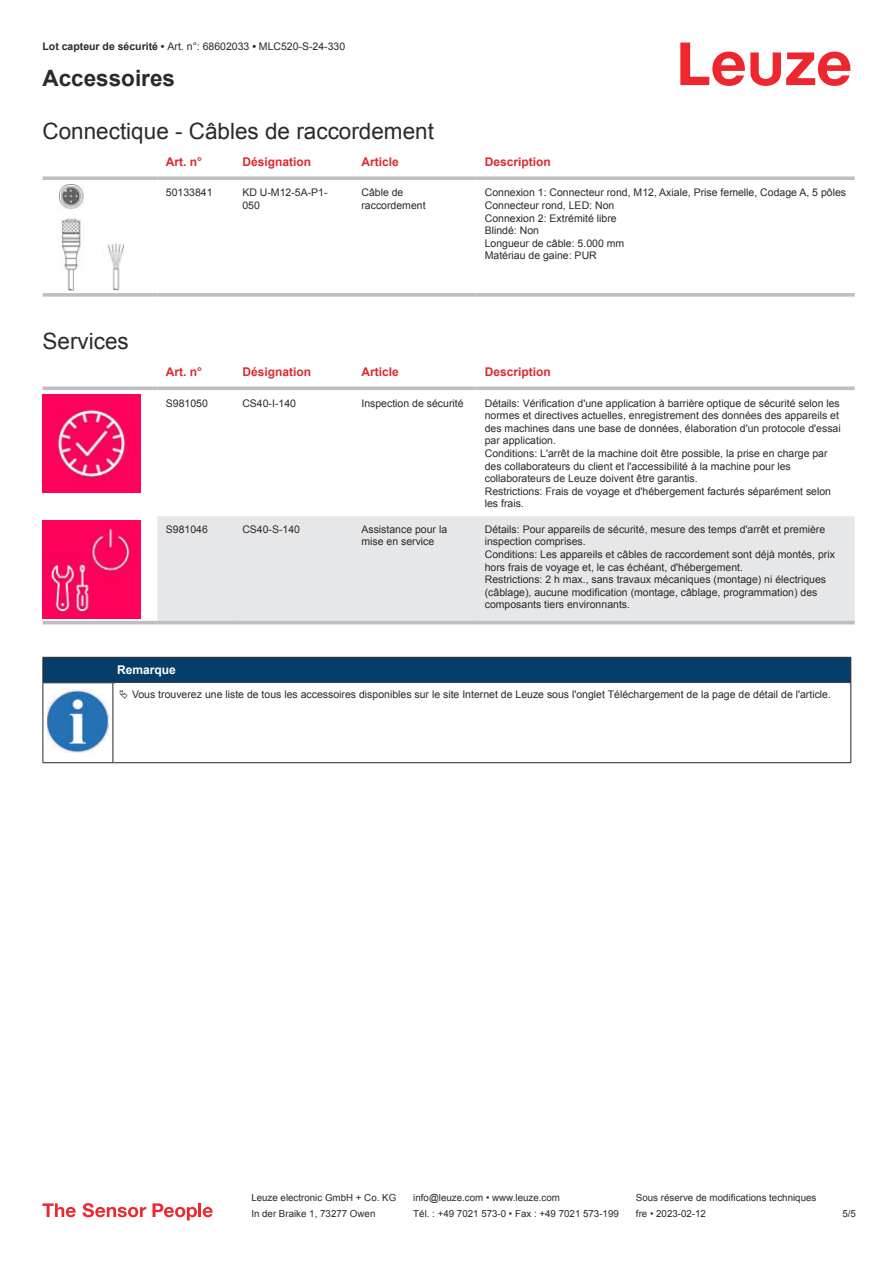
<style>
.page{position:relative;width:893px;height:1263px;background:#fff}
.page>*{position:absolute;margin:0;border:0;box-sizing:border-box;transform-origin:0 0}
.t1{font:22.5px "Arial";color:#2b292a}
.t2{font:700 22.5px "Arial";color:#2b292a}
.t3{font:700 12px "Arial";color:#db2a30}
.t4{font:700 12px "Arial";color:#fff}
.t5{font:10.5px/12.6px "Arial";color:#2b292a}
.t6{font:9.75px "Arial";color:#2b292a}
.s1{font-weight:700}
</style>
<div class="page">
<svg style="left:680px;top:43px;width:170px;height:43px"></svg>
<svg style="left:43px;top:176px;width:114px;height:4px"></svg>
<svg style="left:157px;top:176px;width:77px;height:4px"></svg>
<svg style="left:234px;top:176px;width:119px;height:4px"></svg>
<svg style="left:353px;top:176px;width:123px;height:4px"></svg>
<svg style="left:476px;top:176px;width:379px;height:4px;background:#c4c6c8"></svg>
<svg style="left:43px;top:293px;width:114px;height:4px"></svg>
<svg style="left:157px;top:293px;width:77px;height:4px"></svg>
<svg style="left:234px;top:293px;width:119px;height:4px"></svg>
<svg style="left:353px;top:293px;width:123px;height:4px"></svg>
<svg style="left:476px;top:293px;width:379px;height:4px;background:#c3c5c7"></svg>
<img style="left:59px;top:184px;width:65px;height:107px">
<svg style="left:43px;top:394px;width:812px;height:231px"></svg>
<div style="left:157px;top:516px;width:698px;height:105px;background:#e6e7e9"></div>
<svg style="left:43px;top:386px;width:114px;height:4px"></svg>
<svg style="left:157px;top:386px;width:77px;height:4px"></svg>
<svg style="left:234px;top:386px;width:119px;height:4px"></svg>
<svg style="left:353px;top:386px;width:123px;height:4px"></svg>
<svg style="left:476px;top:386px;width:379px;height:4px;background:#c5c7c9"></svg>
<hr style="left:43px;top:621px;width:114px;height:3px;background:#bdbfc1">
<hr style="left:157px;top:621px;width:77px;height:3px;background:#bdbfc1">
<hr style="left:234px;top:621px;width:119px;height:3px;background:#bdbfc1">
<hr style="left:353px;top:621px;width:123px;height:3px;background:#bdbfc1">
<hr style="left:476px;top:621px;width:379px;height:3px;background:#bdbfc1">
<img style="left:43px;top:394px;width:97px;height:98px">
<img style="left:43px;top:521px;width:97px;height:97px">
<div style="left:43px;top:657px;width:808px;height:26px;background:#063d69"></div>
<hr style="left:113px;top:682px;width:738px;height:1px;background:#2b292a">
<hr style="left:43px;top:683px;width:1px;height:75px;background:#2b292a">
<hr style="left:113px;top:683px;width:1px;height:75px;background:#2b292a">
<hr style="left:850px;top:683px;width:1px;height:75px;background:#2b292a">
<hr style="left:43px;top:762px;width:70px;height:1px;background:#2b292a">
<hr style="left:113px;top:762px;width:738px;height:1px;background:#2b292a">
<img style="left:47px;top:689px;width:61px;height:63px">
<svg style="left:43px;top:1203px;width:33px;height:14px"></svg>
<svg style="left:83px;top:1203px;width:63px;height:14px"></svg>
<svg style="left:153px;top:1203px;width:44px;height:17px"></svg>
<hr style="left:198px;top:1203px;width:3px;height:14px;background:#ed272d">
<svg style="left:203px;top:1207px;width:10px;height:10px"></svg>
<p class="t5" style="left:43px;top:41px;width:304px"><span class="s1">Lot capteur de sécurité •</span> Art. n°: 68602033 <span class="s1">•</span> MLC520-S-24-330</p>
<h1 class="t2" style="left:43px;top:70px;width:134px">Accessoires</h1>
<h1 class="t1" style="left:43px;top:123px;width:393px">Connectique - Câbles de raccordement</h1>
<p class="t3" style="left:166px;top:157px;width:38px">Art. n°</p>
<p class="t3" style="left:242px;top:157px;width:70px">Désignation</p>
<p class="t3" style="left:361px;top:157px;width:39px">Article</p>
<p class="t3" style="left:485px;top:157px;width:68px">Description</p>
<p class="t5" style="left:166px;top:187px;width:48px">50133841</p>
<p class="t5" style="left:242px;top:187px;width:87px">KD U-M12-5A-P1-<br>050</p>
<p class="t5" style="left:361px;top:187px;width:66px">Câble de raccordement</p>
<p class="t5" style="left:485px;top:187px;width:363px">Connexion 1: Connecteur rond, M12, Axiale, Prise femelle, Codage A, 5 pôles<br>Connecteur rond, LED: Non<br>Connexion 2: Extrémité libre<br>Blindé: Non<br>Longueur de câble: 5.000 mm<br>Matériau de gaine: PUR</p>
<h1 class="t1" style="left:43px;top:333px;width:88px">Services</h1>
<p class="t3" style="left:166px;top:367px;width:38px">Art. n°</p>
<p class="t3" style="left:242px;top:367px;width:70px">Désignation</p>
<p class="t3" style="left:361px;top:367px;width:39px">Article</p>
<p class="t3" style="left:485px;top:367px;width:68px">Description</p>
<p class="t5" style="left:166px;top:397px;width:44px">S981050</p>
<p class="t5" style="left:242px;top:397px;width:55px">CS40-I-140</p>
<p class="t5" style="left:361px;top:397px;width:104px">Inspection de sécurité</p>
<p class="t5" style="left:485px;top:397px;width:357px">Détails: Vérification d'une application à barrière optique de sécurité selon les normes et directives actuelles, enregistrement des données des appareils et des machines dans une base de données, élaboration d'un protocole d'essai par application.<br>Conditions: L'arrêt de la machine doit être possible, la prise en charge par des collaborateurs du client et l'accessibilité à la machine pour les collaborateurs de Leuze doivent être garantis.<br>Restrictions: Frais de voyage et d'hébergement facturés séparément selon les frais.</p>
<p class="t5" style="left:166px;top:524px;width:44px">S981046</p>
<p class="t5" style="left:242px;top:524px;width:59px">CS40-S-140</p>
<p class="t5" style="left:361px;top:524px;width:87px">Assistance pour la mise en service</p>
<p class="t5" style="left:485px;top:524px;width:352px">Détails: Pour appareils de sécurité, mesure des temps d'arrêt et première inspection comprises.<br>Conditions: Les appareils et câbles de raccordement sont déjà montés, prix hors frais de voyage et, le cas échéant, d'hébergement.<br>Restrictions: 2 h max., sans travaux mécaniques (montage) ni électriques (câblage), aucune modification (montage, câblage, programmation) des composants tiers environnants.</p>
<p class="t4" style="left:117px;top:665px;width:60px">Remarque</p>
<p class="t5" style="left:132px;top:688px;width:700px">Vous trouverez une liste de tous les accessoires disponibles sur le site Internet de Leuze sous l'onglet Téléchargement de la page de détail de l'article.</p>
<p class="t6" style="left:251px;top:1194px;width:146px">Leuze electronic GmbH + Co. KG</p>
<p class="t6" style="left:413px;top:1194px;width:148px">info@leuze.com • www.leuze.com</p>
<p class="t6" style="left:636px;top:1194px;width:182px">Sous réserve de modifications techniques</p>
<p class="t6" style="left:251px;top:1210px;width:126px">In der Braike 1, 73277 Owen</p>
<p class="t6" style="left:413px;top:1210px;width:207px">Tél. : +49 7021 573-0 • Fax : +49 7021 573-199</p>
<p class="t6" style="left:636px;top:1210px;width:72px">fre • 2023-02-12</p>
<p class="t6" style="left:842px;top:1210px;width:15px">5 /5</p>
</div>
